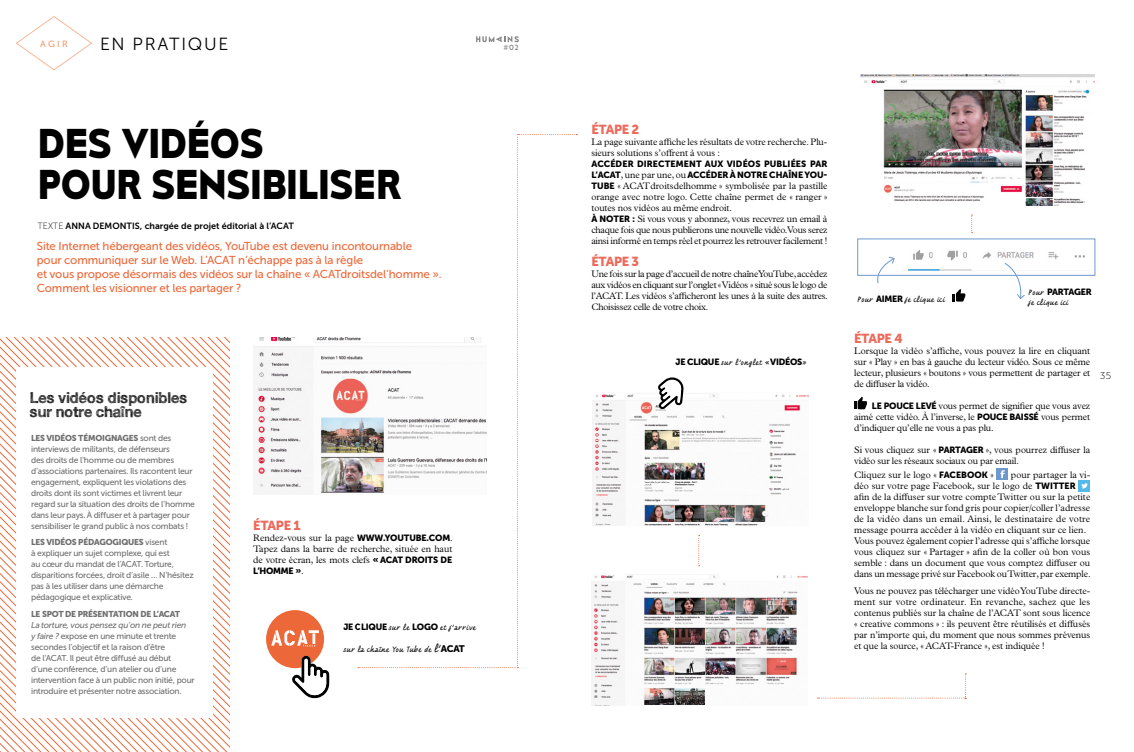
<style>
.page{position:relative;width:1134px;height:752px;background:#fff}
.page>*{position:absolute;margin:0;border:0;box-sizing:border-box;transform-origin:0 0}
.t1{font:700 38px/41px "Mesmerize Rg";letter-spacing:-.025em;color:#000}
.t2{font:17.5px "Museo Sans Cyrl 300";letter-spacing:.1em;color:#000}
.t3{font:700 15px/14px "Sketchetik";letter-spacing:-.02em;color:#000}
.t4{font:13px "Museo Sans Cyrl 900";letter-spacing:-.025em;color:#ed6a5b}
.t5{font:11.5px/14px "Museo Sans Cyrl 500";letter-spacing:-.01em;color:#ec6839}
.t6{font:10px "Museo Sans Cyrl 100";color:#000}
.t7{font:300 9.5px/11px "Plantin MT Pro";letter-spacing:-.005em;color:#000;text-align:justify}
.t8{font:9px/11px "Museo Sans Cyrl 900";letter-spacing:-.005em;color:#000}
.t9{font:9px "Leroy Merlin Script";letter-spacing:.055em;color:#000}
.t10{font:9px "Museo Sans Cyrl 700";color:#000}
.t11{font:9px "Museo Sans Cyrl 900";letter-spacing:-.025em;color:#000}
.t12{font:9px "Museo Sans Cyrl 900";letter-spacing:-.03em;color:#000}
.t13{font:9px "Museo Sans Cyrl 500";color:#f4996d}
.t14{font:8.5px/11px "Museo Sans Cyrl 500";letter-spacing:-.025em;color:#706f6f}
.t15{font:8.5px "Museo Sans Cyrl 900";letter-spacing:-.025em;color:#706f6f}
.t16{font:7px "Mesmerize Rg";color:#878787}
.s1{font-family:"Museo Sans Cyrl 100"}
.s2{font-family:"Museo Sans Cyrl 500"}
.s3{font-style:italic}
.s4{font-family:"Museo Sans Cyrl 900";font-weight:400;font-size:9px}
.s5{font-family:"Plantin MT Pro";font-weight:300;font-size:9.5px}
.s6{font-family:"Museo Sans Cyrl 900"}
.s7{font-size:12px}
.s8{font-family:"Museo Sans Cyrl 900";font-size:9.5px}
.s9{font-family:"Leroy Merlin Script"}
</style>
<div class="page">
<svg style="left:476px;top:36px;width:43px;height:6px"></svg>
<div style="left:266px;top:609px;width:58px;height:58px;background:#ec6839;border-radius:50%"></div>
<svg style="left:271px;top:630px;width:48px;height:16px"></svg>
<img style="left:593px;top:394px;width:215px;height:131px">
<img style="left:591px;top:575px;width:216px;height:130px">
<img style="left:861px;top:74px;width:233px;height:131px">
<svg style="left:292px;top:654px;width:37px;height:44px"></svg>
<svg style="left:658px;top:377px;width:26px;height:32px"></svg>
<img style="left:253px;top:337px;width:105px;height:156px">
<svg style="left:854px;top:396px;width:13px;height:13px"></svg>
<div style="left:996px;top:468px;width:12px;height:11px;background:#6b98cd"></div>
<svg style="left:1000px;top:470px;width:5px;height:8px"></svg>
<div style="left:1078px;top:480px;width:12px;height:11px;background:#54b9e6"></div>
<svg style="left:1081px;top:483px;width:7px;height:5px"></svg>
<svg style="left:0;top:337px;width:229px;height:414px"></svg>
<div style="left:16px;top:367px;width:197px;height:350px;background:#fff"></div>
<svg style="left:698px;top:535px;width:2px;height:31px"></svg>
<svg style="left:971px;top:214px;width:2px;height:19px"></svg>
<svg style="left:358px;top:134px;width:219px;height:532px"></svg>
<svg style="left:952px;top:289px;width:13px;height:12px"></svg>
<img style="left:907px;top:250px;width:178px;height:21px">
<svg style="left:817px;top:673px;width:149px;height:25px"></svg>
<svg style="left:873px;top:256px;width:22px;height:28px"></svg>
<svg style="left:1004px;top:262px;width:22px;height:37px"></svg>
<svg style="left:16px;top:16px;width:77px;height:55px"></svg>
<p class="t13" style="left:40px;top:38px;width:29px">AGIR</p>
<h2 class="t2" style="left:100px;top:34px;width:130px">EN PRATIQUE</h2>
<p class="t16" style="left:503px;top:43px;width:17px">#02</p>
<h1 class="t1" style="left:38px;top:123px;width:366px">DES VIDÉOS<br>POUR SENSIBILISER</h1>
<p class="t10" style="left:38px;top:220px;width:258px"><span class="s1">TEXTE</span> ANNA DEMONTIS, chargée de projet éditorial à l’ACAT</p>
<p class="t5" style="left:37px;top:239px;width:406px">Site Internet hébergeant des vidéos, YouTube est devenu incontournable<br>pour communiquer sur le Web. L’ACAT n’échappe pas à la règle<br>et vous propose désormais des vidéos sur la chaîne « ACATdroitsdel’homme ».<br>Comment les visionner et les partager ?</p>
<h3 class="t3" style="left:29px;top:389px;width:159px">Les vidéos disponibles sur notre chaîne</h3>
<p class="t15" style="left:31px;top:432px;width:142px">LES VIDÉOS TÉMOIGNAGES <span class="s2">sont des</span></p>
<p class="t14" style="left:31px;top:443px;width:165px">interviews de militants, de défenseurs<br>des droits de l’homme ou de membres d’associations partenaires. Ils racontent leur engagement, expliquent les violations des droits dont ils sont victimes et livrent leur regard sur la situation des droits de l’homme dans leur pays. À diffuser et à partager pour sensibiliser le grand public à nos combats !</p>
<p class="t15" style="left:31px;top:537px;width:138px">LES VIDÉOS PÉDAGOGIQUES <span class="s2">visent</span></p>
<p class="t14" style="left:31px;top:547px;width:164px">à expliquer un sujet complexe, qui est<br>au cœur du mandat de l’ACAT. Torture, disparitions forcées, droit d’asile … N’hésitez pas à les utiliser dans une démarche pédagogique et explicative.</p>
<p class="t15" style="left:31px;top:609px;width:151px">LE SPOT DE PRÉSENTATION DE L’ACAT</p>
<p class="t14" style="left:31px;top:619px;width:165px"><span class="s3">La torture, vous pensez qu’on ne peut rien<br>y faire ?</span> expose en une minute et trente secondes l’objectif et la raison d’être<br>de l’ACAT. Il peut être diffusé au début<br>d’une conférence, d’un atelier ou d’une intervention face à un public non initié, pour introduire et présenter notre association.</p>
<h3 class="t4" style="left:253px;top:518px;width:49px">ÉTAPE 1</h3>
<p class="t7" style="left:253px;top:532px;width:201px">Rendez-vous sur la page <span class="s4">WWW.YOUTUBE.COM</span>.<br>Tapez dans la barre de recherche, située en haut de votre écran, les mots clefs <span class="s4">« ACAT DROITS DE</span></p>
<p class="t8" style="left:253px;top:565px;width:52px">L’HOMME »<span class="s5">.</span></p>
<p class="t9" style="left:343px;top:620px;width:134px"><span class="s6">JE CLIQUE</span> sur le <span class="s6">LOGO</span> et j’arrive</p>
<p class="t9" style="left:343px;top:642px;width:123px">sur la chaîne You Tube de <span class="s7">l’</span><span class="s8">ACAT</span></p>
<h3 class="t4" style="left:591px;top:122px;width:49px">ÉTAPE 2</h3>
<p class="t7" style="left:591px;top:136px;width:238px">La page suivante affiche les résultats de votre recherche. Plu&shy;sieurs solutions s’offrent à vous :</p>
<p class="t8" style="left:591px;top:158px;width:238px">ACCÉDER DIRECTEMENT AUX VIDÉOS PUBLIÉES PAR<br>L’ACAT<span class="s5">, une par une, ou</span> ACCÉDER À NOTRE CHAÎNE YOU-</p>
<p class="t7" style="left:591px;top:180px;width:238px;text-align:left"><span class="s4">TUBE</span> « ACATdroitsdelhomme » symbolisée par la pastille orange avec notre logo. Cette chaîne permet de « ranger » toutes nos vidéos au même endroit.<br><span class="s4">À NOTER :</span> Si vous vous y abonnez, vous recevrez un email à chaque fois que nous publierons une nouvelle vidéo. Vous serez ainsi informé en temps réel et pourrez les retrouver facilement !</p>
<h3 class="t4" style="left:591px;top:254px;width:49px">ÉTAPE 3</h3>
<p class="t7" style="left:591px;top:268px;width:238px">Une fois sur la page d’accueil de notre chaîne YouTube, accédez aux vidéos en cliquant sur l’onglet «Vidéos » situé sous le logo de l’ACAT. Les vidéos s’afficheront les unes à la suite des autres.<br>Choisissez celle de votre choix.</p>
<p class="t11" style="left:676px;top:357px;width:133px">JE CLIQUE <span class="s9">sur l’onglet «</span>VIDÉOS<span class="s9">»</span></p>
<p class="t9" style="left:857px;top:293px;width:89px">Pour <span class="s6">AIMER</span> je clique ici</p>
<p class="t12" style="left:1028px;top:287px;width:65px"><span class="s9">Pour</span> PARTAGER</p>
<p class="t9" style="left:1028px;top:296px;width:41px">je clique ici</p>
<h3 class="t4" style="left:854px;top:331px;width:50px">ÉTAPE 4</h3>
<p class="t7" style="left:854px;top:345px;width:238px">Lorsque la vidéo s’affiche, vous pouvez la lire en cliquant sur « Play » en bas à gauche du lecteur vidéo. Sous ce même lecteur, plusieurs « boutons » vous permettent de partager et de diffuser la vidéo.</p>
<p class="t7" style="left:854px;top:400px;width:238px;text-indent:18px"><span class="s4">LE POUCE LEVÉ</span> vous permet de signifier que vous avez aimé cette vidéo. À l’inverse, le <span class="s4">POUCE BAISSÉ</span> vous permet d’indiquer qu’elle ne vous a pas plu.</p>
<p class="t7" style="left:854px;top:444px;width:237px">Si vous cliquez sur « <span class="s4">PARTAGER</span> », vous pourrez diffuser la vidéo sur les réseaux sociaux ou par email.</p>
<p class="t7" style="left:854px;top:469px;width:141px">Cliquez sur le logo « <span class="s4">FACEBOOK</span> »</p>
<p class="t7" style="left:854px;top:469px;width:238px;text-align:left;text-indent:157px">pour partager la vi&shy;déo sur votre page Facebook, sur le logo de <span class="s4">TWITTER </span>afin de la diffuser sur votre compte Twitter ou sur la petite enveloppe blanche sur fond gris pour copier/coller l’adresse de la vidéo dans un email. Ainsi, le destinataire de votre message pourra accéder à la vidéo en cliquant sur ce lien.<br>Vous pouvez également copier l’adresse qui s’affiche lorsque vous cliquez sur « Partager » afin de la coller où bon vous semble : dans un document que vous comptez diffuser ou dans un message privé sur Facebook ou Twitter, par exemple.</p>
<p class="t7" style="left:854px;top:585px;width:238px">Vous ne pouvez pas télécharger une vidéo YouTube directe&shy;ment sur votre ordinateur. En revanche, sachez que les contenus publiés sur la chaîne de l’ACAT sont sous licence « creative commons » : ils peuvent être réutilisés et diffusés par n’importe qui, du moment que nous sommes prévenus et que la source, « ACAT-France », est indiquée !</p>
<p class="t6" style="left:1100px;top:370px;width:13px">35</p>
</div>
